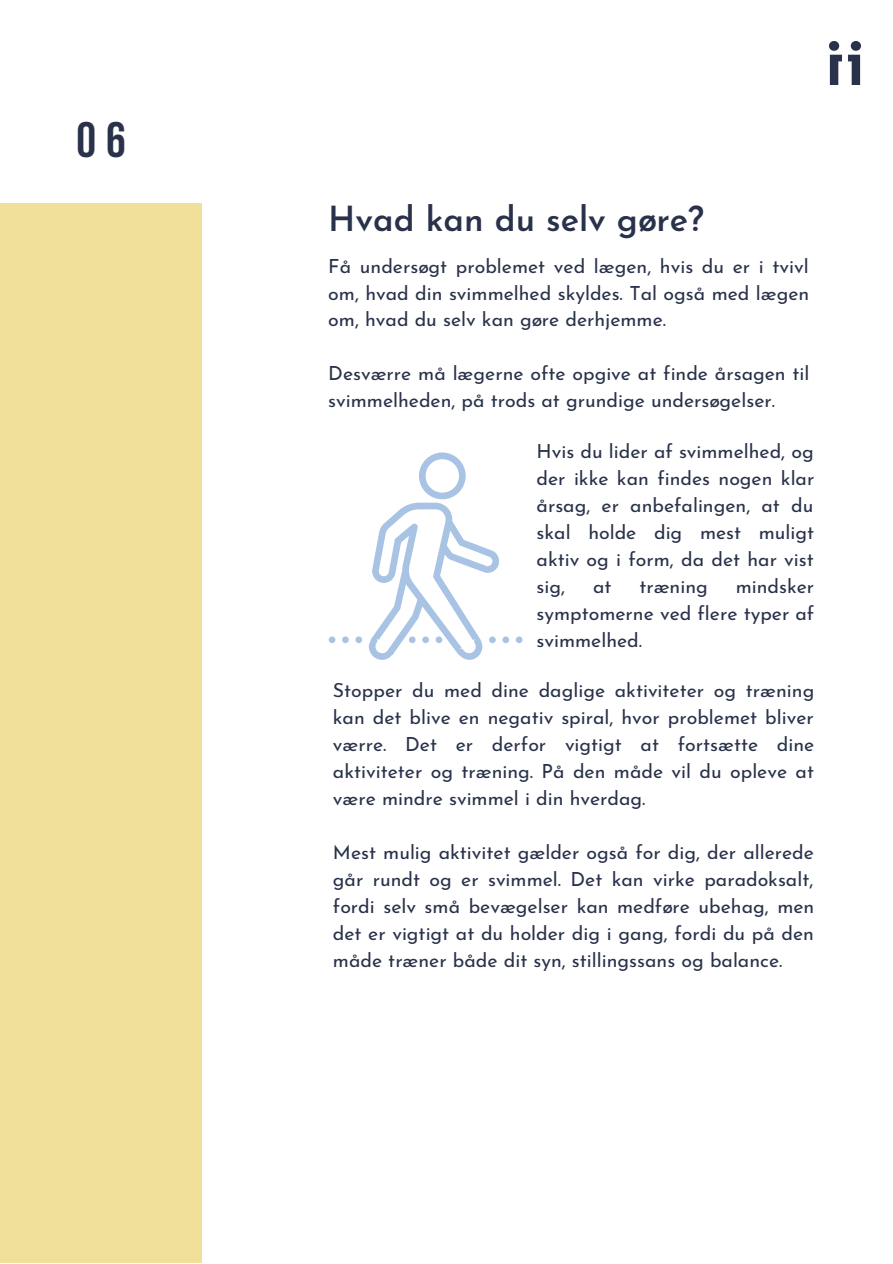
<style>
.page{position:relative;width:893px;height:1264px;background:#fff}
.page>*{position:absolute;margin:0;border:0;box-sizing:border-box;transform-origin:0 0}
.t1{font:700 49.65px "Bebas Neue";color:#29324a}
.t2{font:600 34.5px "Josefin Sans";color:#29324a}
.t3{font:19.5px/27px "Josefin Sans";color:#29324a;text-align:justify}
</style>
<div class="page">
<div style="left:0;top:203px;width:201px;height:1059px;background:#f0e099"></div>
<img style="left:829px;top:41px;width:31px;height:43px">
<svg style="left:329px;top:452px;width:193px;height:208px"></svg>
<h1 class="t1" style="left:76px;top:120px;width:51px">06</h1>
<h1 class="t2" style="left:328px;top:205px;width:377px">Hvad kan du selv gøre?</h1>
<p class="t3" style="left:328px;top:254px;width:482px">Få undersøgt problemet ved lægen, hvis du er i tvivl om, hvad din svimmelhed skyldes. Tal også med lægen om, hvad du selv kan gøre derhjemme.</p>
<p class="t3" style="left:328px;top:362px;width:482px">Desværre må lægerne ofte opgive at finde årsagen til svimmelheden, på trods at grundige undersøgelser.</p>
<p class="t3" style="left:536px;top:440px;width:279px">Hvis du lider af svimmelhed, og der ikke kan findes nogen klar årsag, er anbefalingen, at du skal holde dig mest muligt aktiv og i form, da det har vist sig,</p>
<p class="t3" style="left:536px;top:574px;width:279px;text-indent:199px">mindsker symptomerne ved flere typer af svimmelhed.</p>
<p class="t3" style="left:333px;top:678px;width:483px">Stopper du med dine daglige aktiviteter og træning kan det blive en negativ spiral, hvor problemet bliver værre. Det er derfor vigtigt at fortsætte dine aktiviteter og træning. På den måde vil du opleve at være mindre svimmel i din hverdag.</p>
<p class="t3" style="left:333px;top:840px;width:483px">Mest mulig aktivitet gælder også for dig, der allerede går rundt og er svimmel. Det kan virke paradoksalt, fordi selv små bevægelser kan medføre ubehag, men det er vigtigt at du holder dig i gang, fordi du på den måde træner både dit syn, stillingssans og balance.</p>
<p class="t3" style="left:593px;top:574px;width:20px">at</p>
<p class="t3" style="left:639px;top:574px;width:70px">træning</p>
</div>
